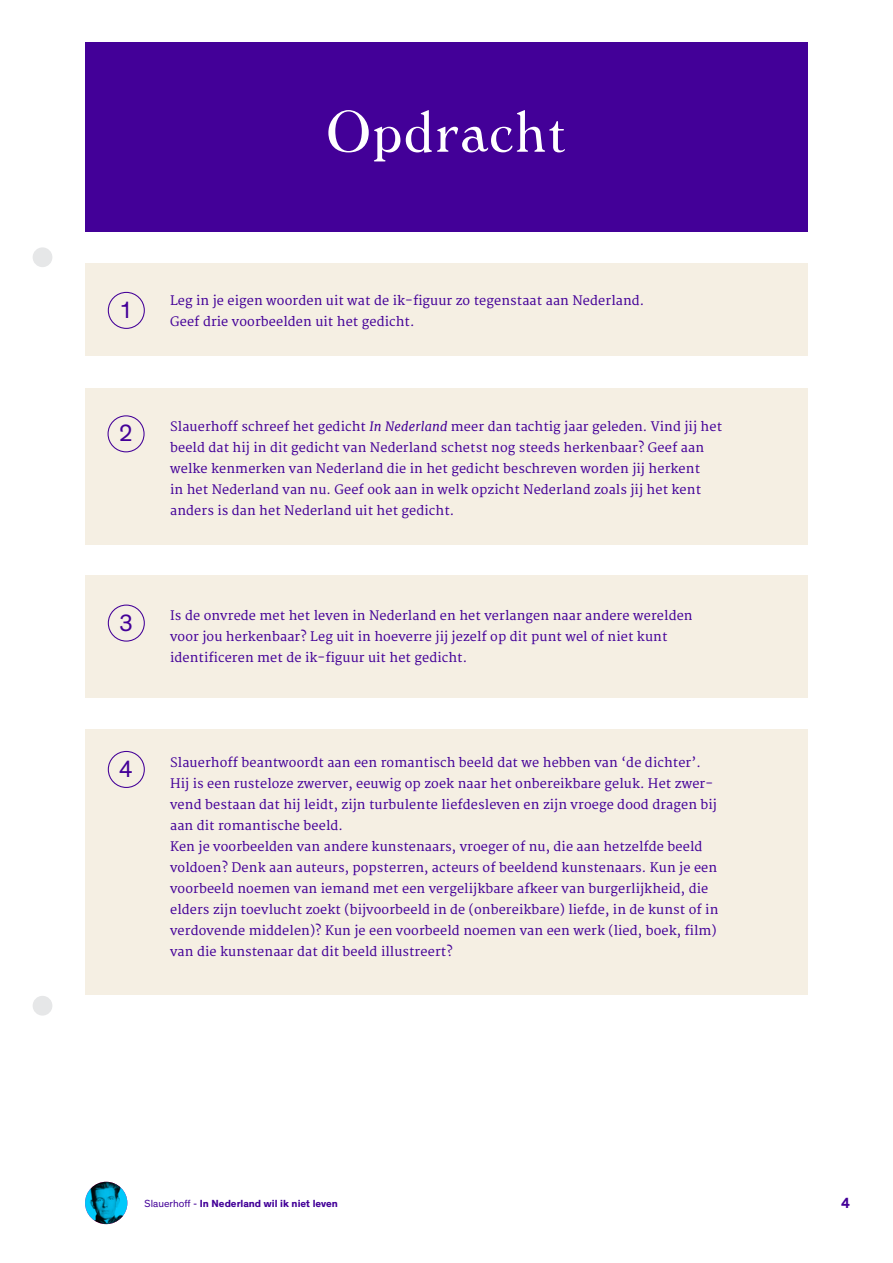
<style>
.page{position:relative;width:893px;height:1263px;background:#fff}
.page>*{position:absolute;margin:0;border:0;box-sizing:border-box;transform-origin:0 0}
.t1{font:300 60px "Windsor BT";letter-spacing:.01em;color:#fff}
.t2{font:24px "Theinhardt";color:#430098}
.t3{font:700 15px "Theinhardt";color:#430098}
.t4{font:12.75px/21px "Merriweather";letter-spacing:.01em;color:#430098}
.t5{font:700 10.5px "Theinhardt";color:#430098}
.s1{font-style:italic}
.s2{font-weight:400}
</style>
<div class="page">
<div style="left:33px;top:247px;width:19px;height:20px;background:#e6e7e8;border-radius:50%"></div>
<div style="left:33px;top:996px;width:19px;height:19px;background:#e6e7e8;border-radius:50%"></div>
<div style="left:85px;top:43px;width:723px;height:189px;background:#430098"></div>
<div style="left:85px;top:263px;width:723px;height:93px;background:#f5efe3"></div>
<div style="left:108px;top:292px;width:37px;height:37px;border:1px solid #430098;border-radius:50%"></div>
<div style="left:85px;top:388px;width:723px;height:157px;background:#f5efe3"></div>
<div style="left:85px;top:575px;width:723px;height:123px;background:#f5efe3"></div>
<div style="left:108px;top:604px;width:37px;height:38px;border:1px solid #430098;border-radius:50%"></div>
<div style="left:85px;top:729px;width:723px;height:265px;background:#f5efe3"></div>
<div style="left:108px;top:751px;width:37px;height:37px;border:1px solid #430098;border-radius:50%"></div>
<div style="left:108px;top:415px;width:37px;height:37px;border:1px solid #430098;border-radius:50%"></div>
<img style="left:85px;top:1182px;width:42px;height:42px;border-radius:21px">
<h1 class="t1" style="left:326px;top:94px;width:243px">Opdracht</h1>
<h2 class="t2" style="left:119px;top:296px;width:16px">1</h2>
<p class="t4" style="left:170px;top:291px;width:476px">Leg in je eigen woorden uit wat de ik-figuur zo tegenstaat aan Nederland.<br>Geef drie voorbeelden uit het gedicht.</p>
<h2 class="t2" style="left:119px;top:419px;width:16px">2</h2>
<p class="t4" style="left:170px;top:417px;width:553px">Slauerhoff schreef het gedicht <span class="s1">In Nederland</span> meer dan tachtig jaar geleden. Vind jij het beeld dat hij in dit gedicht van Nederland schetst nog steeds herkenbaar? Geef aan welke kenmerken van Nederland die in het gedicht beschreven worden jij herkent<br>in het Nederland van nu. Geef ook aan in welk opzicht Nederland zoals jij het kent anders is dan het Nederland uit het gedicht.</p>
<h2 class="t2" style="left:119px;top:609px;width:16px">3</h2>
<p class="t4" style="left:170px;top:606px;width:524px">Is de onvrede met het leven in Nederland en het verlangen naar andere werelden voor jou herkenbaar? Leg uit in hoeverre jij jezelf op dit punt wel of niet kunt identificeren met de ik-figuur uit het gedicht.</p>
<h2 class="t2" style="left:119px;top:755px;width:16px">4</h2>
<p class="t4" style="left:170px;top:753px;width:550px">Slauerhoff beantwoordt aan een romantisch beeld dat we hebben van ‘de dichter’.<br>Hij is een rusteloze zwerver, eeuwig op zoek naar het onbereikbare geluk. Het zwer&shy;vend bestaan dat hij leidt, zijn turbulente liefdesleven en zijn vroege dood dragen bij aan dit romantische beeld.<br>Ken je voorbeelden van andere kunstenaars, vroeger of nu, die aan hetzelfde beeld voldoen? Denk aan auteurs, popsterren, acteurs of beeldend kunstenaars. Kun je een voorbeeld noemen van iemand met een vergelijkbare afkeer van burgerlijkheid, die elders zijn toevlucht zoekt (bijvoorbeeld in de (onbereikbare) liefde, in de kunst of in verdovende middelen)? Kun je een voorbeeld noemen van een werk (lied, boek, film) van die kunstenaar dat dit beeld illustreert?</p>
<p class="t5" style="left:145px;top:1197px;width:195px"><span class="s2">Slauerhoff -</span> In Nederland wil ik niet leven</p>
<p class="t3" style="left:841px;top:1194px;width:10px">4</p>
</div>
